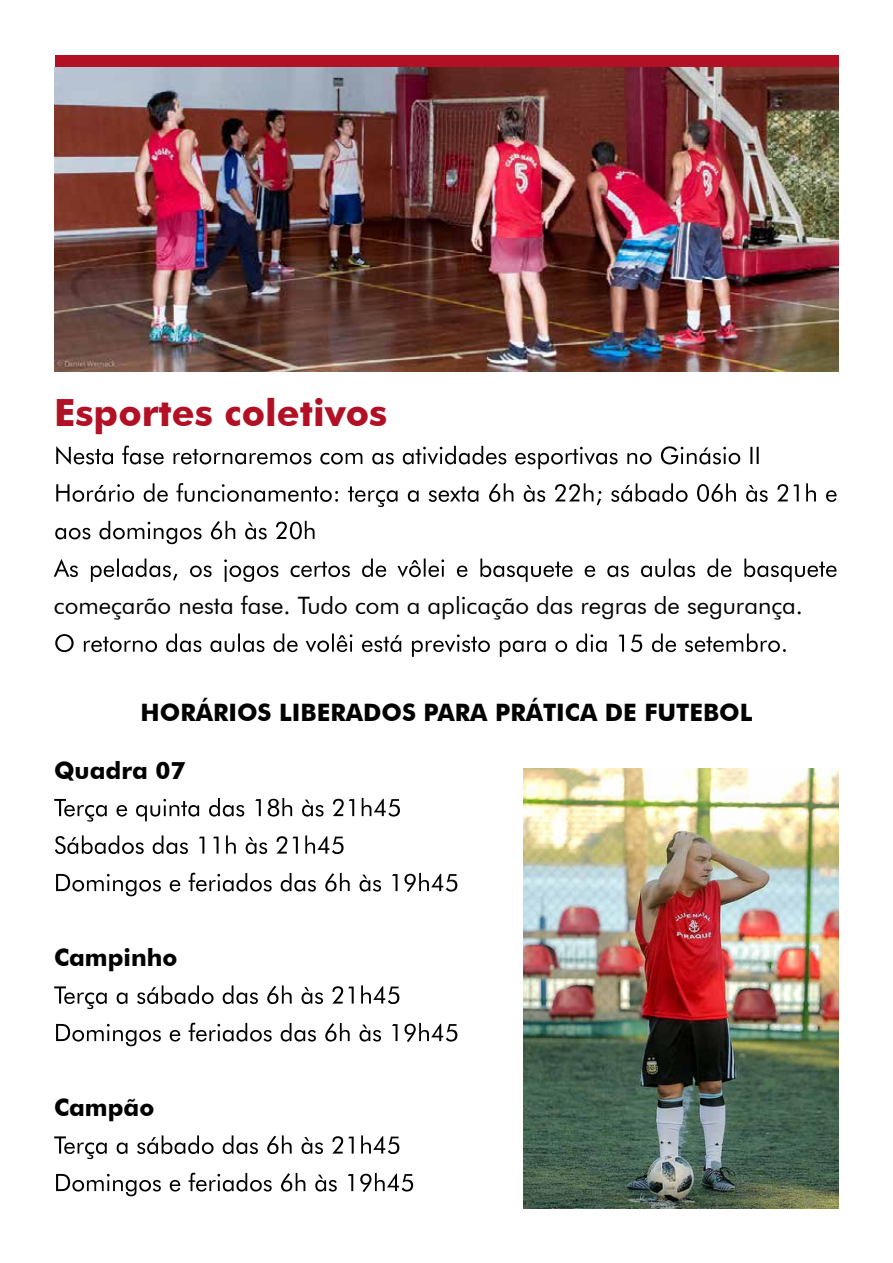
<style>
.page{position:relative;width:893px;height:1263px;background:#fff}
.page>*{position:absolute;margin:0;border:0;box-sizing:border-box;transform-origin:0 0}
.t1{font:700 37.5px "Futura BT";color:#b21125}
.t2{font:700 24px "Futura BT";color:#000}
.t3{font:24px "Futura BT";color:#000}
</style>
<div class="page">
<div style="left:56px;top:55px;width:783px;height:60px;background:#b21125"></div>
<svg style="left:54px;top:558px;width:783px;height:24px"></svg>
<svg style="left:55px;top:633px;width:731px;height:24px"></svg>
<svg style="left:56px;top:446px;width:703px;height:23px"></svg>
<svg style="left:56px;top:483px;width:781px;height:24px"></svg>
<svg style="left:55px;top:521px;width:260px;height:23px"></svg>
<img style="left:54px;top:67px;width:785px;height:304px">
<svg style="left:54px;top:798px;width:346px;height:24px"></svg>
<svg style="left:55px;top:835px;width:289px;height:19px"></svg>
<svg style="left:56px;top:873px;width:401px;height:23px"></svg>
<svg style="left:54px;top:985px;width:345px;height:24px"></svg>
<svg style="left:56px;top:1023px;width:401px;height:23px"></svg>
<svg style="left:54px;top:1135px;width:345px;height:24px"></svg>
<svg style="left:56px;top:1173px;width:357px;height:23px"></svg>
<img style="left:523px;top:769px;width:316px;height:440px">
<h1 class="t1" style="left:54px;top:390px;width:335px">Esportes coletivos</h1>
<p class="t3" style="left:54px;top:591px;width:750px">começarão nesta fase. Tudo com a aplicação das regras de segurança.</p>
<p class="t2" style="left:141px;top:698px;width:613px">HORÁRIOS LIBERADOS PARA PRÁTICA DE FUTEBOL</p>
<p class="t2" style="left:54px;top:755px;width:133px">Quadra 07</p>
<p class="t2" style="left:54px;top:943px;width:125px">Campinho</p>
<p class="t2" style="left:54px;top:1093px;width:102px">Campão</p>
</div>
